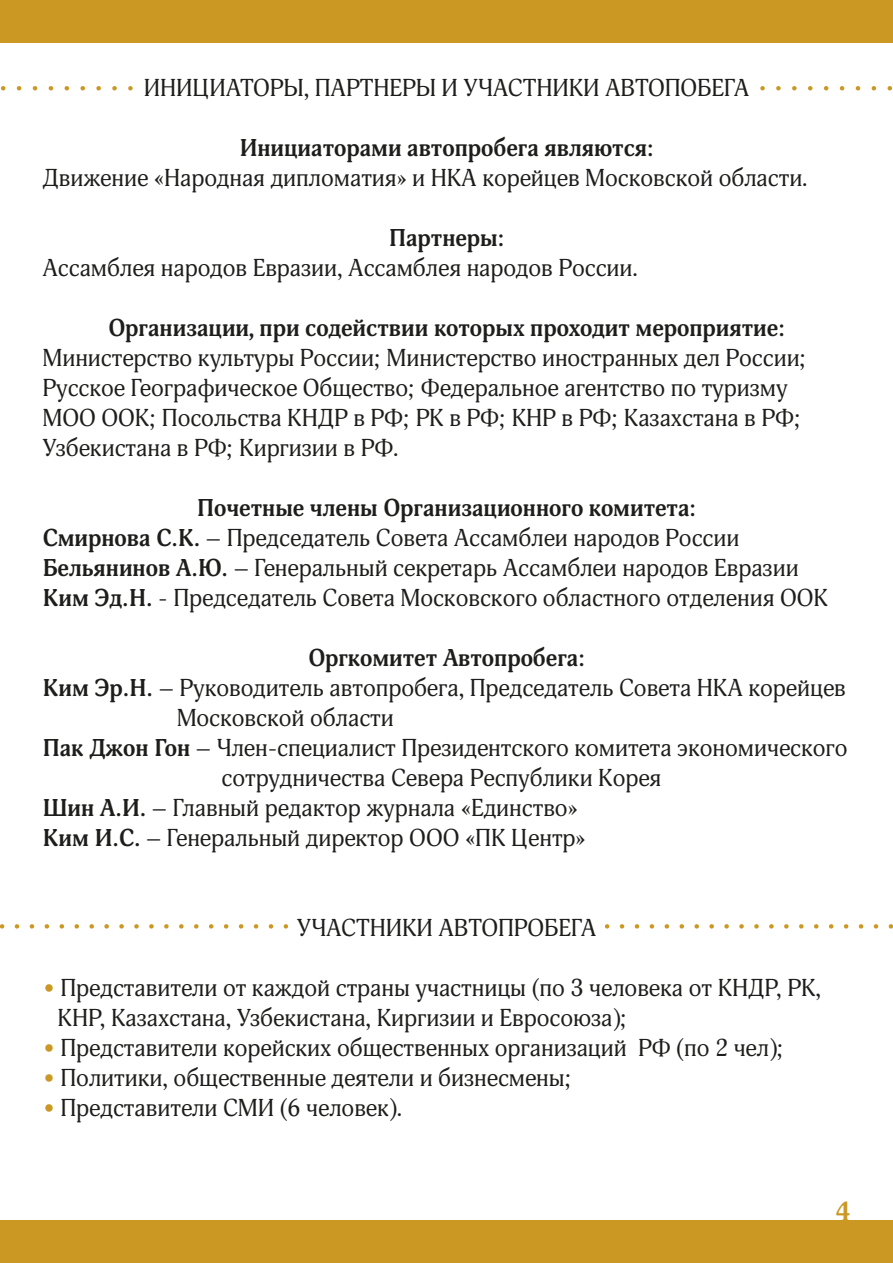
<style>
.page{position:relative;width:893px;height:1263px;background:#fff}
.page>*{position:absolute;margin:0;border:0;box-sizing:border-box;transform-origin:0 0}
.t1{font:700 27px "Adonis C";color:#cb9824}
.t2{font:24px/30px "Adonis C";color:#1d1d1b}
.t3{font:700 24px "Adonis C";color:#1d1d1b}
.s1{font-weight:700}
.s2{color:#cb9824}
</style>
<div class="page">
<svg style="left:778px;top:86px;width:114px;height:5px"></svg>
<div style="left:0;top:1220px;width:893px;height:43px;background:#cb9824"></div>
<div style="left:0;top:0;width:893px;height:43px;background:#cb9824"></div>
<svg style="left:3px;top:86px;width:114px;height:5px"></svg>
<svg style="left:2px;top:924px;width:272px;height:5px"></svg>
<svg style="left:622px;top:924px;width:271px;height:5px"></svg>
<p class="t2" style="left:144px;top:73px;width:607px">ИНИЦИАТОРЫ, ПАРТНЕРЫ И УЧАСТНИКИ АВТОПОБЕГА</p>
<p class="t3" style="left:239px;top:134px;width:416px">Инициаторами автопробега являются:</p>
<p class="t2" style="left:43px;top:163px;width:767px">Движение «Народная дипломатия» и НКА корейцев Московской области.</p>
<p class="t3" style="left:389px;top:224px;width:117px">Партнеры:</p>
<p class="t2" style="left:43px;top:253px;width:597px">Ассамблея народов Евразии, Ассамблея народов России.</p>
<p class="t3" style="left:108px;top:314px;width:678px">Организации, при содействии которых проходит мероприятие:</p>
<p class="t2" style="left:43px;top:343px;width:766px">Министерство культуры России; Министерство иностранных дел России; Русское Географическое Общество; Федеральное агентство по туризму МОО ООК; Посольства КНДР в РФ; РК в РФ; КНР в РФ; Казахстана в РФ; Узбекистана в РФ; Киргизии в РФ.</p>
<p class="t2" style="left:43px;top:493px;width:787px;text-indent:154px"><span class="s1">Почетные члены Организационного комитета:<br>Смирнова С.К.</span> – Председатель Совета Ассамблеи народов России <span class="s1">Бельянинов А.Ю.</span> – Генеральный секретарь Ассамблеи народов Евразии <span class="s1">Ким Эд.Н.</span> - Председатель Совета Московского областного отделения ООК</p>
<p class="t3" style="left:308px;top:644px;width:278px">Оргкомитет Автопробега:</p>
<p class="t2" style="left:43px;top:673px;width:805px"><span class="s1">Ким Эр.Н.</span> – Руководитель автопробега, Председатель Совета НКА корейцев</p>
<p class="t2" style="left:177px;top:703px;width:219px">Московской области</p>
<p class="t2" style="left:43px;top:733px;width:807px"><span class="s1">Пак Джон Гон</span> – Член-специалист Президентского комитета экономического</p>
<p class="t2" style="left:221px;top:763px;width:441px">сотрудничества Севера Республики Корея</p>
<p class="t2" style="left:43px;top:793px;width:536px"><span class="s1">Шин А.И.</span> – Главный редактор журнала «Единство»</p>
<p class="t2" style="left:43px;top:823px;width:544px"><span class="s1">Ким И.С.</span> – Генеральный директор ООО «ПК Центр»</p>
<p class="t2" style="left:297px;top:913px;width:301px">УЧАСТНИКИ АВТОПРОБЕГА</p>
<p class="t2" style="left:58px;top:973px;width:765px;text-indent:-15px"><span class="s2">•</span> Представители от каждой страны участницы (по 3 человека от КНДР, РК,<br>КНР, Казахстана, Узбекистана, Киргизии и Евросоюза);</p>
<p class="t2" style="left:43px;top:1033px;width:743px"><span class="s2">•</span> Представители корейских общественных организаций РФ (по 2 чел);</p>
<p class="t2" style="left:43px;top:1063px;width:531px"><span class="s2">•</span> Политики, общественные деятели и бизнесмены;</p>
<p class="t2" style="left:43px;top:1093px;width:361px"><span class="s2">•</span> Представители СМИ (6 человек).</p>
<p class="t1" style="left:835px;top:1196px;width:17px">4</p>
</div>
